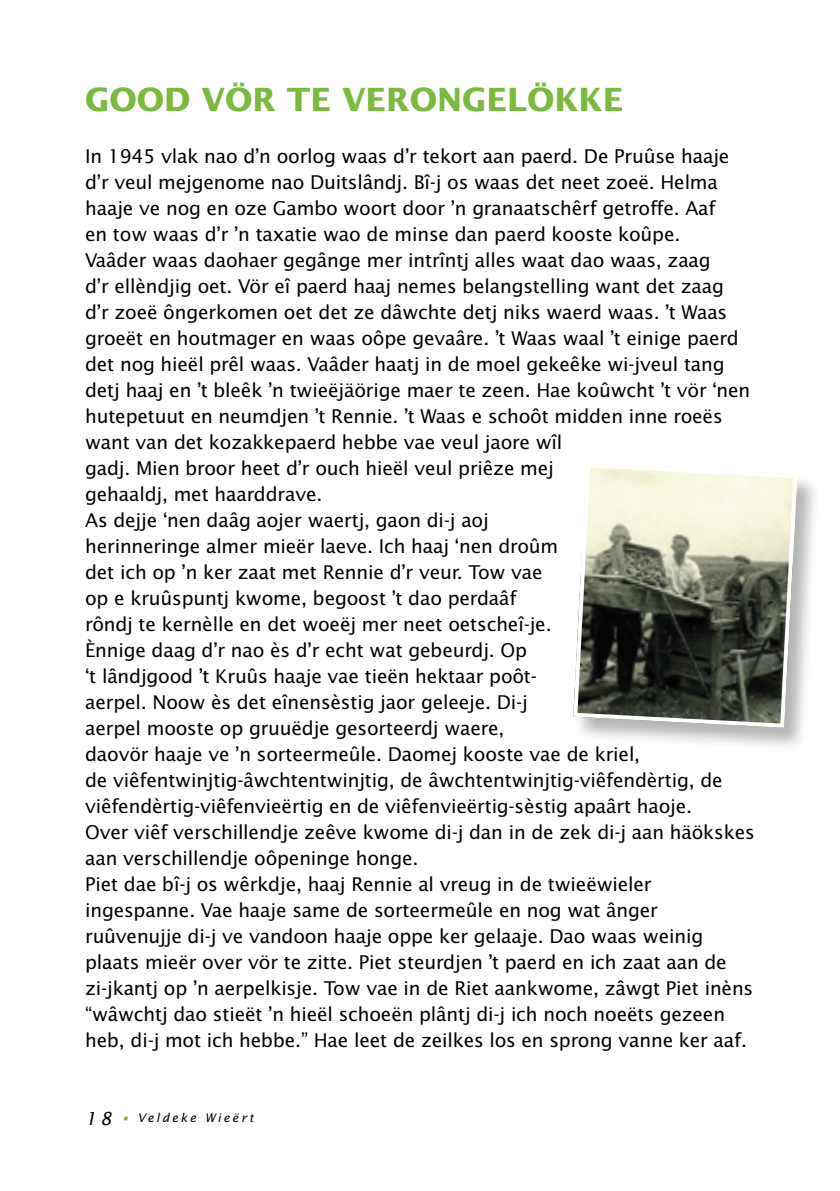
<style>
.page{position:relative;width:840px;height:1191px;background:#fff}
.page>*{position:absolute;margin:0;border:0;box-sizing:border-box;transform-origin:0 0}
.Koppen{font:700 32px "Lucida Sans Std";color:#7cb93f}
.Platte_tekst{font:19px/26px "Lucida Sans Std";letter-spacing:-.01em;color:#000}
.t1{font:italic 12px "Lucida Sans Std";letter-spacing:.2em;color:#000}
.s1{font-size:18px}
.s2{color:#7cb93f}
</style>
<div class="page">
<div style="left:572px;top:462px;width:248px;height:289px;background:#000;opacity:.3"></div>
<svg style="left:572px;top:462px;width:227px;height:268px"></svg>
<p class="Koppen" style="left:85px;top:81px;width:539px">GOOD VÖR TE VERONGELÖKKE</p>
<p class="Platte_tekst" style="left:85px;top:144px;width:666px">In 1945 vlak nao d’n oorlog waas d’r tekort aan paerd. De Pruûse haaje d’r veul mejgenome nao Duitslândj. Bî-j os waas det neet zoeë. Helma haaje ve nog en oze Gambo woort door ’n granaatschêrf getroffe. Aaf<br>en tow waas d’r ’n taxatie wao de minse dan paerd kooste koûpe.<br>Vaâder waas daohaer gegânge mer intrîntj alles waat dao waas, zaag<br>d’r ellèndjig oet. Vör eî paerd haaj nemes belangstelling want det zaag d’r zoeë ôngerkomen oet det ze dâwchte detj niks waerd waas. ’t Waas groeët en houtmager en waas oôpe gevaâre. ’t Waas waal ’t einige paerd det nog hieël prêl waas. Vaâder haatj in de moel gekeêke wi-jveul tang detj haaj en ’t bleêk ’n twieëjäörige maer te zeen. Hae koûwcht ’t vör ‘nen hutepetuut en neumdjen ’t Rennie. ’t Waas e schoôt midden inne roeës want van det kozakkepaerd hebbe vae veul jaore wîl<br>gadj. Mien broor heet d’r ouch hieël veul priêze mej<br>gehaaldj, met haarddrave.</p>
<p class="Platte_tekst" style="left:85px;top:508px;width:474px">As dejje ‘nen daâg aojer waertj, gaon di-j aoj herinneringe almer mieër laeve. Ich haaj ‘nen droûm det ich op ’n ker zaat met Rennie d’r veur. Tow vae op e kruûspuntj kwome, begoost ’t dao perdaâf rôndj te kernèlle en det woeëj mer neet oetscheî-je.</p>
<p class="Platte_tekst" style="left:85px;top:638px;width:638px">Ènnige daag d’r nao ès d’r echt wat gebeurdj. Op<br>‘t lândjgood ’t Kruûs haaje vae tieën hektaar poôt-<br>aerpel. Noow ès det eînensèstig jaor geleeje. Di-j<br>aerpel mooste op gruuëdje gesorteerdj waere,<br>daovör haaje ve ’n sorteermeûle. Daomej kooste vae de kriel,<br>de viêfentwinjtig-âwchtentwinjtig, de âwchtentwinjtig-viêfendèrtig, de viêfendèrtig-viêfenvieërtig en de viêfenvieërtig-sèstig apaârt haoje.</p>
<p class="Platte_tekst" style="left:85px;top:820px;width:670px">Over viêf verschillendje zeêve kwome di-j dan in de zek di-j aan häökskes aan verschillendje oôpeninge honge.</p>
<p class="Platte_tekst" style="left:85px;top:872px;width:669px">Piet dae bî-j os wêrkdje, haaj Rennie al vreug in de twieëwieler ingespanne. Vae haaje same de sorteermeûle en nog wat ânger ruûvenujje di-j ve vandoon haaje oppe ker gelaaje. Dao waas weinig plaats mieër over vör te zitte. Piet steurdjen ’t paerd en ich zaat aan de zi-jkantj op ’n aerpelkisje. Tow vae in de Riet aankwome, zâwgt Piet inèns “wâwchtj dao stieët ’n hieël schoeën plântj di-j ich noch noeëts gezeen heb, di-j mot ich hebbe.” Hae leet de zeilkes los en sprong vanne ker aaf.</p>
<p class="t1" style="left:85px;top:1111px;width:170px"><span class="s1">18</span> <span class="s2">•</span> Veldeke Wieërt</p>
</div>
